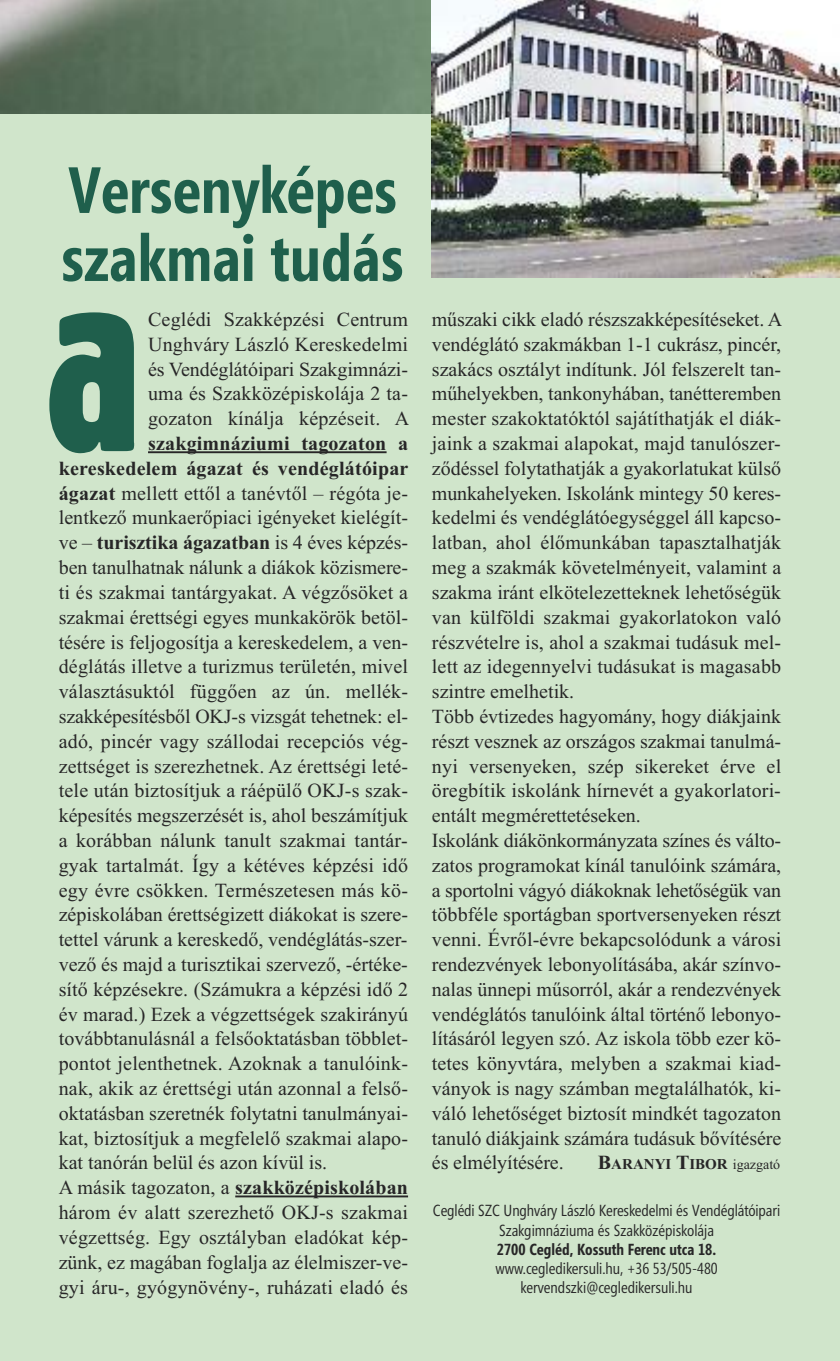
<style>
.page{position:relative;width:840px;height:1361px;background:#fff}
.page>*{position:absolute;margin:0;border:0;box-sizing:border-box;transform-origin:0 0}
.t1{font:237.8px "Gothic 821 Cn HU Normal";color:#1f5f4c}
.t2{font:700 65.2px/68px "Segoe Condensed";color:#1f5f4c}
.t3{font:20px/24.8px "Times New Roman";color:#272627}
.t4{font:16px/19.2px "Segoe Condensed";color:#272627;text-align:center}
.t5{font:700 16px "Segoe Condensed";color:#272627}
.t6{font:700 15px "Times New Roman";color:#272627}
.s1{font-weight:700}
.s2{font-size:20px}
.s3{font-weight:400;font-size:14px}
</style>
<div class="page">
<div style="left:0;top:0;width:839px;height:1361px;background:#d0e5cb"></div>
<img style="left:0;top:0;width:431px;height:113px">
<hr style="left:148px;top:451px;width:238px;height:2px;background:#272627">
<hr style="left:235px;top:1195px;width:173px;height:2px;background:#272627">
<img style="left:431px;top:0;width:408px;height:278px">
<h2 class="t2" style="left:61px;top:156px;width:344px">Versenyképes szakmai tudás</h2>
<p class="t3" style="left:148px;top:307px;width:262px;text-align:justify">Ceglédi Szakképzési Centrum Unghváry László Kereskedelmi és Vendéglátóipari Szakgimnázi&shy;uma és Szakközépiskolája 2 ta&shy;gozaton kínálja képzéseit. A</p>
<p class="t3" style="left:59px;top:431px;width:351px;text-indent:89px"><span class="s1">szakgimnáziumi tagozaton a kereskedelem ágazat és vendéglátóipar ágazat</span> mellett ettől a tanévtől – régóta je&shy;lentkező munkaerőpiaci igényeket kielégít&shy;ve – <span class="s1">turisztika ágazatban</span> is 4 éves képzés&shy;ben tanulhatnak nálunk a diákok közismere&shy;ti és szakmai tantárgyakat. A végzősöket a szakmai érettségi egyes munkakörök betöl&shy;tésére is feljogosítja a kereskedelem, a ven&shy;déglátás illetve a turizmus területén, mivel választásuktól függően az ún. mellék&shy;szakképesítésből OKJ-s vizsgát tehetnek: el&shy;adó, pincér vagy szállodai recepciós vég&shy;zettséget is szerezhetnek. Az érettségi leté&shy;tele után biztosítjuk a ráépülő OKJ-s szak&shy;képesítés megszerzését is, ahol beszámítjuk a korábban nálunk tanult szakmai tantár&shy;gyak tartalmát. Így a kétéves képzési idő egy évre csökken. Természetesen más kö&shy;zépiskolában érettségizett diákokat is szere&shy;tettel várunk a kereskedő, vendéglátás-szer&shy;vező és majd a turisztikai szervező, -értéke&shy;sítő képzésekre. (Számukra a képzési idő 2 év marad.) Ezek a végzettségek szakirányú továbbtanulásnál a felsőoktatásban többlet&shy;pontot jelenthetnek. Azoknak a tanulóink&shy;nak, akik az érettségi után azonnal a felső&shy;oktatásban szeretnék folytatni tanulmányai&shy;kat, biztosítjuk a megfelelő szakmai alapo&shy;kat tanórán belül és azon kívül is.<br>A másik tagozaton, a <span class="s1">szakközépiskolában </span>három év alatt szerezhető OKJ-s szakmai végzettség. Egy osztályban eladókat kép&shy;zünk, ez magában foglalja az élelmiszer-ve&shy;gyi áru-, gyógynövény-, ruházati eladó és</p>
<h1 class="t1" style="left:44px;top:230px;width:100px">a</h1>
<p class="t3" style="left:431px;top:307px;width:352px">műszaki cikk eladó részszakképesítéseket. A vendéglátó szakmákban 1-1 cukrász, pincér, szakács osztályt indítunk. Jól felszerelt tan&shy;műhelyekben, tankonyhában, tanétteremben mester szakoktatóktól sajátíthatják el diák&shy;jaink a szakmai alapokat, majd tanulószer&shy;ződéssel folytathatják a gyakorlatukat külső munkahelyeken. Iskolánk mintegy 50 keres&shy;kedelmi és vendéglátóegységgel áll kapcso&shy;latban, ahol élőmunkában tapasztalhatják meg a szakmák követelményeit, valamint a szakma iránt elkötelezetteknek lehetőségük van külföldi szakmai gyakorlatokon való részvételre is, ahol a szakmai tudásuk mel&shy;lett az idegennyelvi tudásukat is magasabb szintre emelhetik.<br>Több évtizedes hagyomány, hogy diákjaink részt vesznek az országos szakmai tanulmá&shy;nyi versenyeken, szép sikereket érve el öregbítik iskolánk hírnevét a gyakorlatori&shy;entált megmérettetéseken.<br>Iskolánk diákönkormányzata színes és válto&shy;zatos programokat kínál tanulóink számára, a sportolni vágyó diákoknak lehetőségük van többféle sportágban sportversenyeken részt venni. Évről-évre bekapcsolódunk a városi rendezvények lebonyolításába, akár színvo&shy;nalas ünnepi műsorról, akár a rendezvények vendéglátós tanulóink által történő lebonyo&shy;lításáról legyen szó. Az iskola több ezer kö&shy;tetes könyvtára, melyben a szakmai kiad&shy;ványok is nagy számban megtalálhatók, ki&shy;váló lehetőséget biztosít mindkét tagozaton tanuló diákjaink számára tudásuk bővítésére és elmélyítésére.</p>
<p class="t6" style="left:597px;top:1155px;width:184px"><span class="s2">B</span>ARANYI <span class="s2">T</span>IBOR <span class="s3">igazgató</span></p>
<p class="t4" style="left:432px;top:1201px;width:348px">Ceglédi SZC Unghváry László Kereskedelmi és Vendéglátóipari<br>Szakgimnáziuma és Szakközépiskolája</p>
<p class="t5" style="left:496px;top:1240px;width:220px">2700 Cegléd, Kossuth Ferenc utca 18.</p>
<p class="t4" style="left:495px;top:1259px;width:224px">www.cegledikersuli.hu, +36 53/505-480 kervendszki@cegledikersuli.hu</p>
</div>
